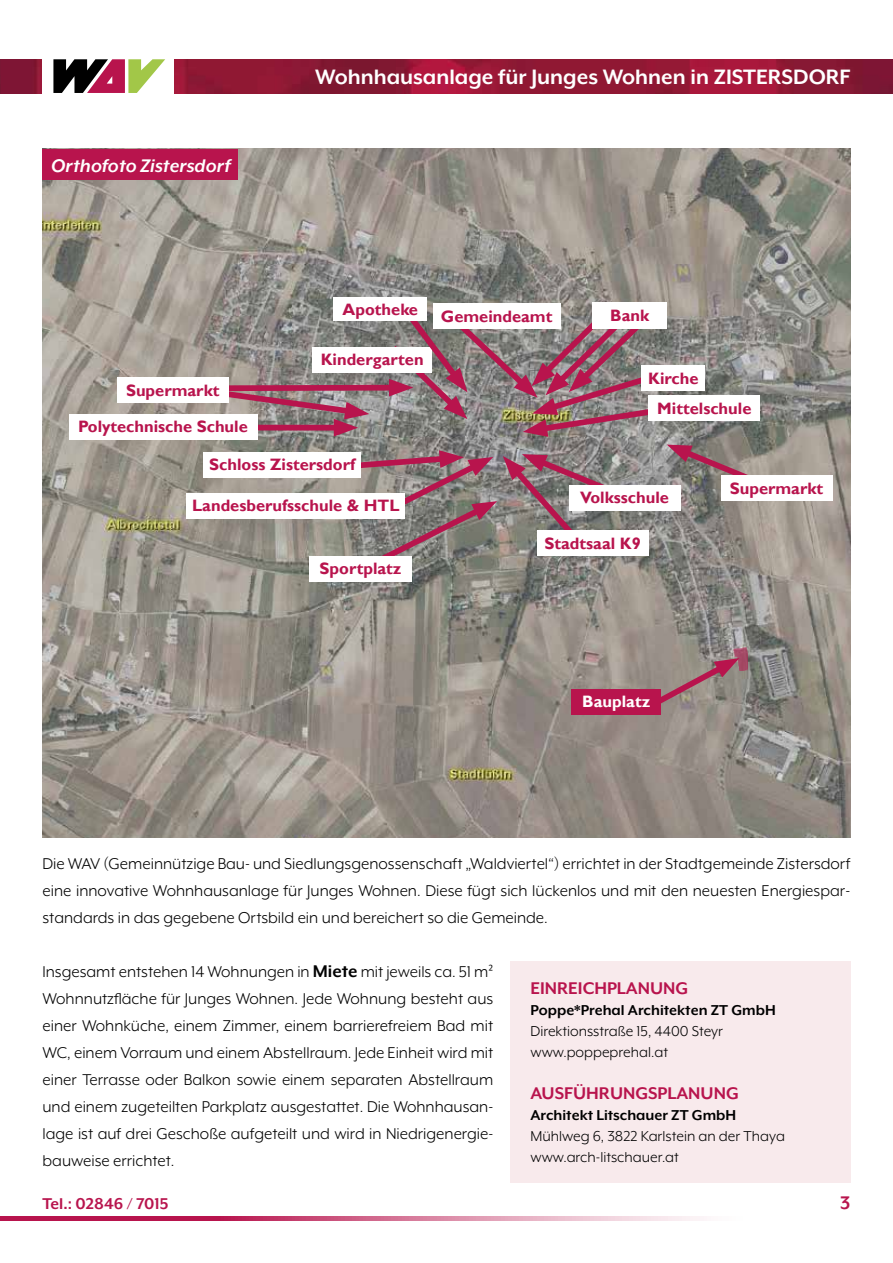
<style>
.page{position:relative;width:893px;height:1263px;background:#fff}
.page>*{position:absolute;margin:0;border:0;box-sizing:border-box;transform-origin:0 0}
.t1{font:700 24px "Mr Eaves XL Mod OT";color:#fff}
.t2{font:italic 700 21px "Mr Eaves XL Mod OT";color:#fff}
.t3{font:700 21px "Mr Eaves XL Mod OT";color:#b8144d}
.t4{font:700 19.5px "Mr Eaves XL Mod OT";color:#b8144d}
.t5{font:18px/27px "Mr Eaves XL Mod OT";color:#000;text-align:justify}
.t6{font:700 18px "Mr Eaves XL Mod OT";color:#b8144d}
.t7{font:700 16.5px "Gill Sans";color:#b8144d}
.t8{font:16.5px/21px "Mr Eaves XL Mod OT";color:#000}
.t9{font:700 16.5px "Mr Eaves XL Mod OT";color:#000}
.t10{font:700 16.5px "Gill Sans";color:#fff}
.s1{font-weight:700;font-size:19.5px}
</style>
<div class="page">
<svg style="left:1px;top:1216px;width:703px;height:4px;background:#d1688d"></svg>
<img style="left:0;top:60px;width:893px;height:34px">
<div style="left:43px;top:58px;width:131px;height:37px;background:#fff"></div>
<svg style="left:53px;top:59px;width:112px;height:34px"></svg>
<img style="left:43px;top:149px;width:807px;height:689px">
<svg style="left:646px;top:657px;width:93px;height:55px;background:#9a807f"></svg>
<div style="left:569px;top:485px;width:111px;height:25px;background:#fff"></div>
<div style="left:572px;top:689px;width:89px;height:25px;background:#b8144d"></div>
<svg style="left:503px;top:452px;width:133px;height:98px"></svg>
<div style="left:537px;top:530px;width:111px;height:26px;background:#fff"></div>
<div style="left:187px;top:493px;width:218px;height:25px;background:#fff"></div>
<svg style="left:324px;top:450px;width:173px;height:119px;background:#998788"></svg>
<div style="left:310px;top:556px;width:102px;height:25px;background:#fff"></div>
<div style="left:648px;top:395px;width:112px;height:26px;background:#fff"></div>
<svg style="left:667px;top:443px;width:114px;height:53px;background:#907b7c"></svg>
<div style="left:721px;top:475px;width:111px;height:26px;background:#fff"></div>
<div style="left:117px;top:377px;width:112px;height:26px;background:#fff"></div>
<div style="left:69px;top:414px;width:188px;height:25px;background:#fff"></div>
<svg style="left:187px;top:296px;width:556px;height:141px"></svg>
<div style="left:433px;top:304px;width:127px;height:25px;background:#fff"></div>
<img style="left:733px;top:647px;width:14px;height:24px">
<div style="left:203px;top:452px;width:158px;height:25px;background:#fff"></div>
<div style="left:43px;top:149px;width:195px;height:30px;background:#b8144d"></div>
<div style="left:510px;top:961px;width:340px;height:222px;background:#f8eaec"></div>
<p class="t2" style="left:51px;top:154px;width:181px">Orthofoto Zistersdorf</p>
<p class="t7" style="left:126px;top:380px;width:95px">Supermarkt</p>
<p class="t7" style="left:78px;top:417px;width:171px">Polytechnische Schule</p>
<h1 class="t1" style="left:315px;top:63px;width:537px">Wohnhausanlage für Junges Wohnen in ZISTERSDORF</h1>
<p class="t7" style="left:343px;top:299px;width:77px">Apotheke</p>
<p class="t7" style="left:321px;top:350px;width:104px">Kindergarten</p>
<p class="t7" style="left:441px;top:307px;width:113px">Gemeindeamt</p>
<p class="t7" style="left:610px;top:306px;width:41px">Bank</p>
<p class="t7" style="left:648px;top:368px;width:52px">Kirche</p>
<p class="t7" style="left:657px;top:398px;width:96px">Mittelschule</p>
<p class="t7" style="left:209px;top:455px;width:147px">Schloss Zistersdorf</p>
<p class="t7" style="left:192px;top:496px;width:209px">Landesberufsschule &amp; HTL</p>
<p class="t7" style="left:320px;top:559px;width:83px">Sportplatz</p>
<p class="t7" style="left:580px;top:488px;width:90px">Volksschule</p>
<p class="t7" style="left:544px;top:533px;width:98px">Stadtsaal K9</p>
<p class="t10" style="left:582px;top:692px;width:70px">Bauplatz</p>
<p class="t7" style="left:730px;top:478px;width:95px">Supermarkt</p>
<p class="t5" style="left:43px;top:850px;width:809px">Die WAV (Gemeinnützige Bau- und Siedlungsgenossenschaft „Waldviertel“) errichtet in der Stadtgemeinde Zistersdorf eine innovative Wohnhausanlage für Junges Wohnen. Diese fügt sich lückenlos und mit den neuesten Energiespar&shy;standards in das gegebene Ortsbild ein und bereichert so die Gemeinde.</p>
<p class="t5" style="left:43px;top:958px;width:452px">Insgesamt entstehen 14 Wohnungen in <span class="s1">Miete</span> mit jeweils ca. 51 m²<br>Wohnnutzfläche für Junges Wohnen. Jede Wohnung besteht aus einer Wohnküche, einem Zimmer, einem barrierefreiem Bad mit WC, einem Vorraum und einem Abstellraum. Jede Einheit wird mit einer Terrasse oder Balkon sowie einem separaten Abstellraum und einem zugeteilten Parkplatz ausgestattet. Die Wohnhausan&shy;lage ist auf drei Geschoße aufgeteilt und wird in Niedrigenergie&shy;bauweise errichtet.</p>
<p class="t4" style="left:530px;top:978px;width:159px">EINREICHPLANUNG</p>
<p class="t9" style="left:530px;top:1001px;width:247px">Poppe*Prehal Architekten ZT GmbH</p>
<p class="t8" style="left:530px;top:1021px;width:194px">Direktionsstraße 15, 4400 Steyr www.poppeprehal.at</p>
<p class="t4" style="left:530px;top:1083px;width:210px">AUSFÜHRUNGSPLANUNG</p>
<p class="t9" style="left:530px;top:1106px;width:207px">Architekt Litschauer ZT GmbH</p>
<p class="t8" style="left:530px;top:1126px;width:256px">Mühlweg 6, 3822 Karlstein an der Thaya www.arch-litschauer.at</p>
<p class="t6" style="left:43px;top:1193px;width:128px">Tel.: 02846 / 7015</p>
<p class="t3" style="left:840px;top:1191px;width:12px">3</p>
</div>
